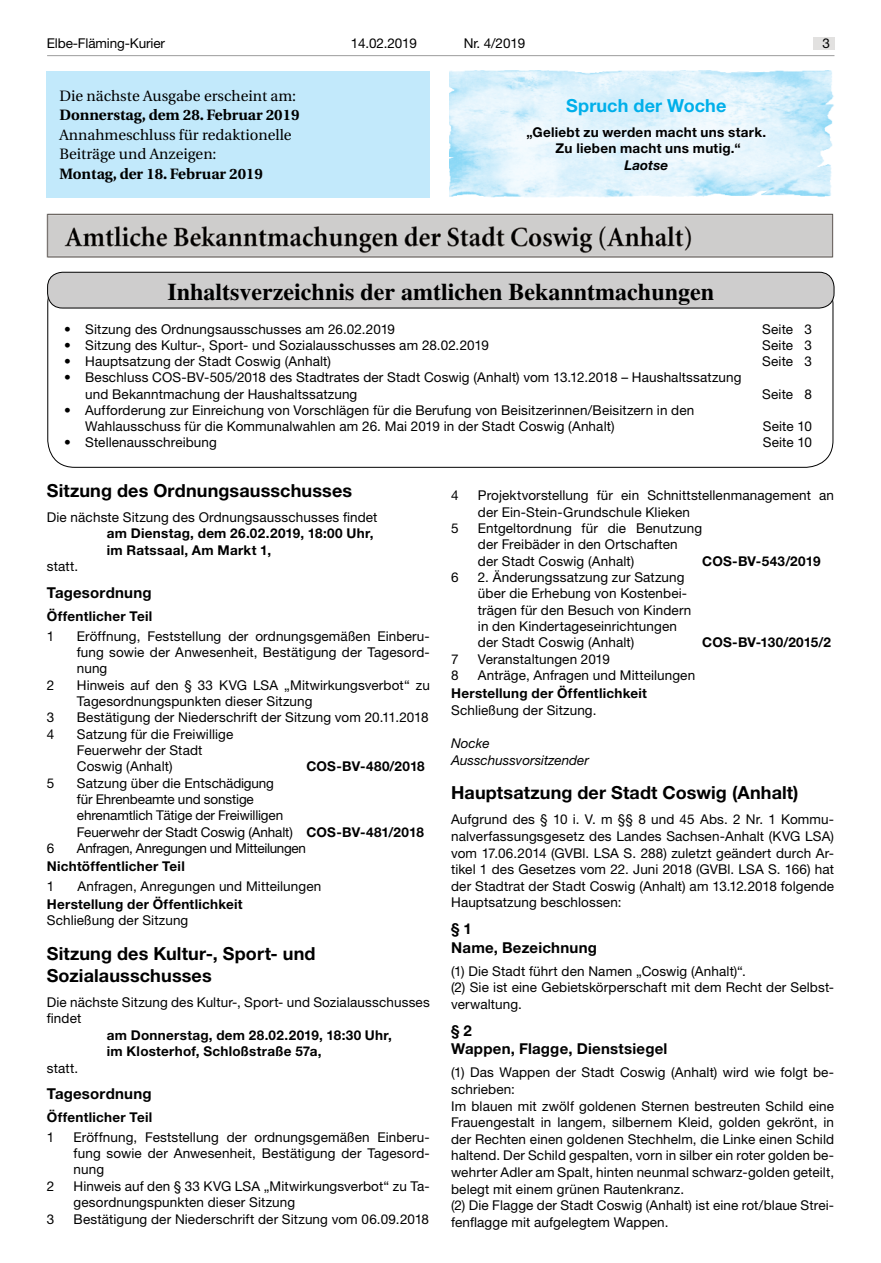
<style>
.page{position:relative;width:881px;height:1263px;background:#fff}
.page>*{position:absolute;margin:0;border:0;box-sizing:border-box;transform-origin:0 0}
.t1{font:700 24px "Times LT";color:#000}
.t2{font:700 18px/21.9px "Helvetica Neue LT";letter-spacing:.005em;color:#000}
.t3{font:700 18px "Helvetica Neue LT";letter-spacing:.01em;color:#00afea}
.t4{font:15px/19.5px "Utopia";color:#000}
.t5{font:700 15px/18.5px "Helvetica Neue LT";letter-spacing:.015em;color:#000}
.t6{font:700 15px "Utopia";color:#000}
.t7{font:13.5px/16.2px "Helvetica Neue LT";letter-spacing:.01em;color:#000}
.t8{font:700 13.5px/16.5px "Helvetica Neue LT";letter-spacing:.02em;color:#000}
.t9{font:13.5px/16.2px "Helvetica Neue LT";letter-spacing:-.01em;color:#000}
.t10{font:13.5px "Helvetica Neue LT";letter-spacing:-.02em;color:#000}
.t11{font:italic 13.5px/16.6px "Helvetica Neue LT";color:#000}
.t12{font:italic 700 13.5px "Helvetica Neue LT";letter-spacing:.01em;color:#000}
.s1{font-weight:700}
</style>
<div class="page">
<hr style="left:47px;top:55px;width:787px;height:1px;background:#000">
<div style="left:812px;top:37px;width:21px;height:13px;background:#e2e1e0"></div>
<img style="left:450px;top:70px;width:383px;height:128px">
<div style="left:47px;top:71px;width:382px;height:127px;background:#c2e9fb"></div>
<div style="left:48px;top:272px;width:785px;height:36px;background:#cecdcd;border-radius:15px"></div>
<div style="left:47px;top:272px;width:787px;height:36px;border:1px solid #000;border-radius:15px"></div>
<img style="left:47px;top:213px;width:786px;height:45px">
<p class="t9" style="left:47px;top:35px;width:120px">Elbe-Fläming-Kurier</p>
<p class="t7" style="left:350px;top:35px;width:68px">14.02.2019</p>
<p class="t7" style="left:463px;top:35px;width:63px">Nr. 4/2019</p>
<p class="t7" style="left:822px;top:35px;width:9px">3</p>
<p class="t4" style="left:59px;top:86px;width:238px">Die nächste Ausgabe erscheint am:</p>
<p class="t6" style="left:59px;top:107px;width:241px">Donnerstag, dem 28. Februar 2019</p>
<p class="t4" style="left:59px;top:125px;width:233px">Annahmeschluss für redaktionelle<br>Beiträge und Anzeigen:</p>
<p class="t6" style="left:59px;top:165px;width:205px">Montag, der 18. Februar 2019</p>
<h2 class="t3" style="left:566px;top:95px;width:162px">Spruch der Woche</h2>
<p class="t8" style="left:526px;top:124px;width:241px;text-align:center">„Geliebt zu werden macht uns stark.<br>Zu lieben macht uns mutig.“</p>
<p class="t12" style="left:624px;top:156px;width:45px">Laotse</p>
<h1 class="t1" style="left:167px;top:277px;width:548px">Inhaltsverzeichnis der amtlichen Bekanntmachungen</h1>
<p class="t7" style="left:64px;top:321px;width:332px">• Sitzung des Ordnungsausschusses am 26.02.2019</p>
<p class="t7" style="left:762px;top:321px;width:51px">Seite 3</p>
<p class="t7" style="left:64px;top:337px;width:426px">• Sitzung des Kultur-, Sport- und Sozialausschusses am 28.02.2019</p>
<p class="t7" style="left:762px;top:337px;width:51px">Seite 3</p>
<p class="t7" style="left:64px;top:353px;width:268px">• Hauptsatzung der Stadt Coswig (Anhalt)</p>
<p class="t7" style="left:762px;top:353px;width:51px">Seite 3</p>
<p class="t7" style="left:85px;top:369px;width:657px;text-indent:-21px">• Beschluss COS-BV-505/2018 des Stadtrates der Stadt Coswig (Anhalt) vom 13.12.2018 – Haushaltssatzung und Bekanntmachung der Haushaltssatzung</p>
<p class="t7" style="left:762px;top:386px;width:51px">Seite 8</p>
<p class="t7" style="left:85px;top:402px;width:610px;text-indent:-21px">• Aufforderung zur Einreichung von Vorschlägen für die Berufung von Beisitzerinnen/Beisitzern in den<br>Wahlausschuss für die Kommunalwahlen am 26. Mai 2019 in der Stadt Coswig (Anhalt)</p>
<p class="t7" style="left:762px;top:418px;width:51px">Seite 10</p>
<p class="t7" style="left:64px;top:434px;width:154px">• Stellenausschreibung</p>
<p class="t7" style="left:762px;top:434px;width:51px">Seite 10</p>
<h2 class="t2" style="left:47px;top:479px;width:307px">Sitzung des Ordnungsausschusses</h2>
<p class="t7" style="left:47px;top:509px;width:332px">Die nächste Sitzung des Ordnungsausschusses findet</p>
<p class="t8" style="left:107px;top:525px;width:268px">am Dienstag, dem 26.02.2019, 18:00 Uhr, im Ratssaal, Am Markt 1,</p>
<p class="t7" style="left:47px;top:558px;width:33px">statt.</p>
<p class="t5" style="left:47px;top:583px;width:106px">Tagesordnung</p>
<p class="t8" style="left:47px;top:607px;width:107px">Öffentlicher Teil</p>
<p class="t7" style="left:47px;top:627px;width:9px">1</p>
<p class="t7" style="left:77px;top:627px;width:354px;text-align:justify">Eröffnung, Feststellung der ordnungsgemäßen Einberu&shy;fung sowie der Anwesenheit, Bestätigung der Tagesord&shy;nung</p>
<p class="t7" style="left:47px;top:676px;width:9px">2</p>
<p class="t7" style="left:77px;top:676px;width:354px">Hinweis auf den § 33 KVG LSA „Mitwirkungsverbot“ zu<br>Tagesordnungspunkten dieser Sitzung</p>
<p class="t7" style="left:47px;top:709px;width:9px">3</p>
<p class="t7" style="left:77px;top:709px;width:353px">Bestätigung der Niederschrift der Sitzung vom 20.11.2018</p>
<p class="t7" style="left:47px;top:726px;width:9px">4</p>
<p class="t7" style="left:77px;top:726px;width:158px">Satzung für die Freiwillige<br>Feuerwehr der Stadt<br>Coswig (Anhalt)</p>
<p class="t8" style="left:306px;top:758px;width:120px">COS-BV-480/2018</p>
<p class="t7" style="left:47px;top:775px;width:9px">5</p>
<p class="t9" style="left:77px;top:775px;width:348px">Satzung über die Entschädigung<br>für Ehrenbeamte und sonstige<br>ehrenamtlich Tätige der Freiwilligen<br>Feuerwehr der Stadt Coswig (Anhalt) <span class="s1">COS-BV-481/2018</span></p>
<p class="t7" style="left:47px;top:840px;width:9px">6</p>
<p class="t10" style="left:77px;top:840px;width:231px">Anfragen, Anregungen und Mitteilungen</p>
<p class="t8" style="left:47px;top:858px;width:139px">Nichtöffentlicher Teil</p>
<p class="t7" style="left:47px;top:878px;width:9px">1</p>
<p class="t7" style="left:77px;top:878px;width:245px">Anfragen, Anregungen und Mitteilungen</p>
<p class="t8" style="left:47px;top:895px;width:197px">Herstellung der Öffentlichkeit</p>
<p class="t7" style="left:47px;top:912px;width:143px">Schließung der Sitzung</p>
<h2 class="t2" style="left:47px;top:942px;width:270px">Sitzung des Kultur-, Sport- und<br>Sozialausschusses</h2>
<p class="t7" style="left:47px;top:993px;width:384px">Die nächste Sitzung des Kultur-, Sport- und Sozialausschusses findet</p>
<p class="t8" style="left:107px;top:1026px;width:286px">am Donnerstag, dem 28.02.2019, 18:30 Uhr, im Klosterhof, Schloßstraße 57a,</p>
<p class="t7" style="left:47px;top:1059px;width:33px">statt.</p>
<p class="t5" style="left:47px;top:1084px;width:106px">Tagesordnung</p>
<p class="t8" style="left:47px;top:1109px;width:107px">Öffentlicher Teil</p>
<p class="t7" style="left:47px;top:1129px;width:9px">1</p>
<p class="t7" style="left:74px;top:1129px;width:357px;text-align:justify">Eröffnung, Feststellung der ordnungsgemäßen Einberu&shy;fung sowie der Anwesenheit, Bestätigung der Tagesord&shy;nung</p>
<p class="t7" style="left:47px;top:1178px;width:9px">2</p>
<p class="t7" style="left:74px;top:1178px;width:357px">Hinweis auf den § 33 KVG LSA „Mitwirkungsverbot“ zu Ta&shy;gesordnungspunkten dieser Sitzung</p>
<p class="t7" style="left:47px;top:1211px;width:9px">3</p>
<p class="t7" style="left:74px;top:1211px;width:357px">Bestätigung der Niederschrift der Sitzung vom 06.09.2018</p>
<p class="t7" style="left:451px;top:487px;width:9px">4</p>
<p class="t7" style="left:477px;top:487px;width:357px">Projektvorstellung für ein Schnittstellenmanagement an der Ein-Stein-Grundschule Klieken</p>
<p class="t7" style="left:451px;top:520px;width:9px">5</p>
<p class="t7" style="left:477px;top:520px;width:226px">Entgeltordnung für die Benutzung der Freibäder in den Ortschaften<br>der Stadt Coswig (Anhalt)</p>
<p class="t8" style="left:702px;top:552px;width:120px">COS-BV-543/2019</p>
<p class="t7" style="left:451px;top:569px;width:9px">6</p>
<p class="t7" style="left:477px;top:569px;width:215px">2. Änderungssatzung zur Satzung über die Erhebung von Kostenbei&shy;trägen für den Besuch von Kindern in den Kindertageseinrichtungen der Stadt Coswig (Anhalt)</p>
<p class="t8" style="left:702px;top:633px;width:130px">COS-BV-130/2015/2</p>
<p class="t7" style="left:451px;top:650px;width:9px">7</p>
<p class="t7" style="left:477px;top:650px;width:134px">Veranstaltungen 2019</p>
<p class="t7" style="left:451px;top:667px;width:9px">8</p>
<p class="t7" style="left:477px;top:667px;width:219px">Anträge, Anfragen und Mitteilungen</p>
<p class="t8" style="left:451px;top:685px;width:197px">Herstellung der Öffentlichkeit</p>
<p class="t7" style="left:451px;top:702px;width:147px">Schließung der Sitzung.</p>
<p class="t11" style="left:451px;top:734px;width:139px">Nocke<br>Ausschussvorsitzender</p>
<h2 class="t2" style="left:451px;top:781px;width:349px">Hauptsatzung der Stadt Coswig (Anhalt)</h2>
<p class="t7" style="left:451px;top:811px;width:384px;line-height:16.6px;text-align:justify">Aufgrund des § 10 i. V. m §§ 8 und 45 Abs. 2 Nr. 1 Kommu&shy;nalverfassungsgesetz des Landes Sachsen-Anhalt (KVG LSA) vom 17.06.2014 (GVBl. LSA S. 288) zuletzt geändert durch Ar&shy;tikel 1 des Gesetzes vom 22. Juni 2018 (GVBl. LSA S. 166) hat der Stadtrat der Stadt Coswig (Anhalt) am 13.12.2018 folgende Hauptsatzung beschlossen:</p>
<p class="t5" style="left:451px;top:919px;width:147px">§ 1<br>Name, Bezeichnung</p>
<p class="t7" style="left:451px;top:962px;width:384px;line-height:16.6px">(1) Die Stadt führt den Namen „Coswig (Anhalt)“.<br>(2) Sie ist eine Gebietskörperschaft mit dem Recht der Selbst&shy;verwaltung.</p>
<p class="t5" style="left:451px;top:1021px;width:218px">§ 2<br>Wappen, Flagge, Dienstsiegel</p>
<p class="t7" style="left:451px;top:1064px;width:384px;line-height:16.6px">(1) Das Wappen der Stadt Coswig (Anhalt) wird wie folgt be&shy;schrieben:<br>Im blauen mit zwölf goldenen Sternen bestreuten Schild eine Frauengestalt in langem, silbernem Kleid, golden gekrönt, in der Rechten einen goldenen Stechhelm, die Linke einen Schild haltend. Der Schild gespalten, vorn in silber ein roter golden be&shy;wehrter Adler am Spalt, hinten neunmal schwarz-golden geteilt, belegt mit einem grünen Rautenkranz.<br>(2) Die Flagge der Stadt Coswig (Anhalt) ist eine rot/blaue Strei&shy;fenflagge mit aufgelegtem Wappen.</p>
</div>
